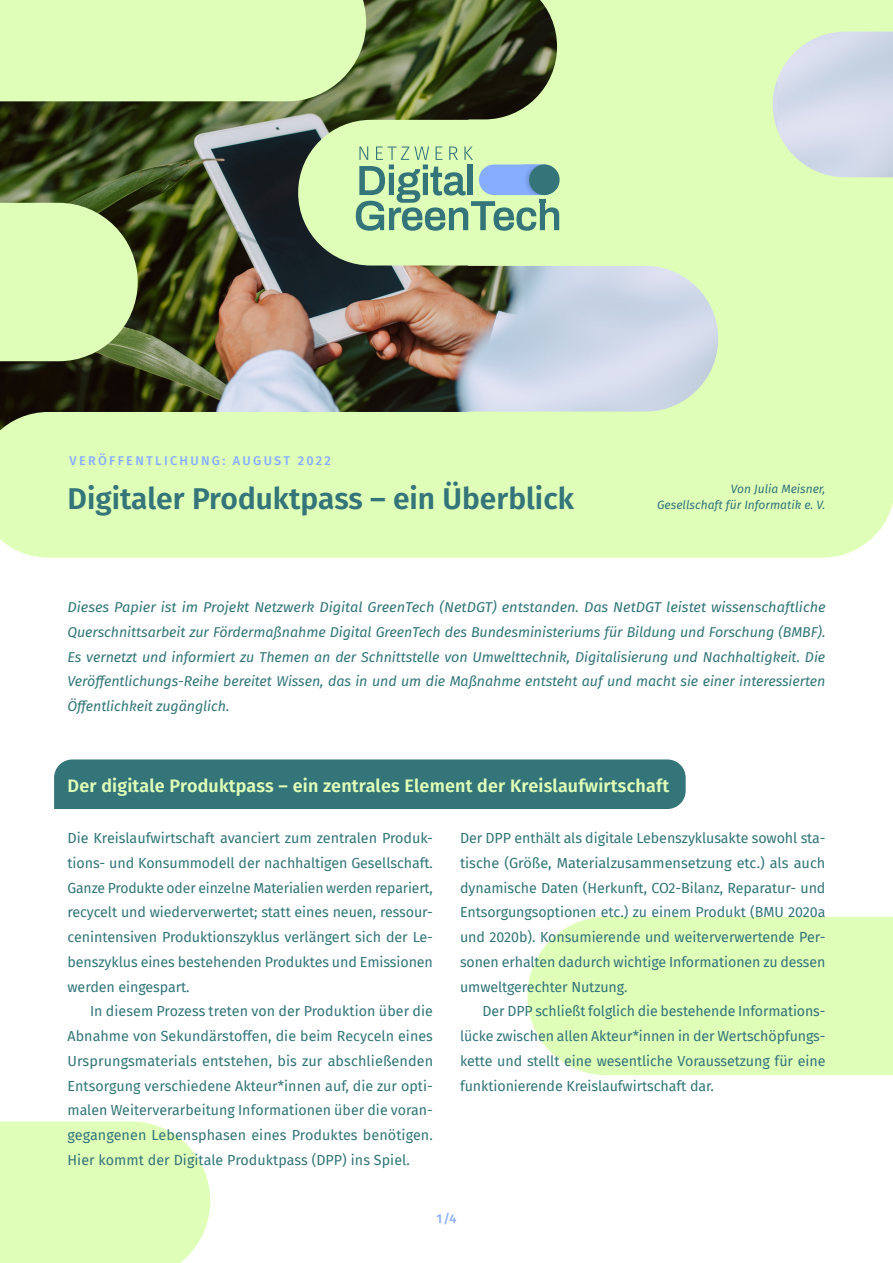
<style>
.page{position:relative;width:893px;height:1263px;background:#fff}
.page>*{position:absolute;margin:0;border:0;box-sizing:border-box;transform-origin:0 0}
.t1{font:600 30px "Fira Sans";color:#337578}
.t2{font:600 18px "Fira Sans";letter-spacing:.01em;color:#dfffb9}
.t3{font:14.25px/24.8px "Fira Sans";letter-spacing:-.005em;color:#337578;text-align:justify}
.t4{font:italic 14.25px/24.8px "Fira Sans";letter-spacing:-.005em;color:#337578;text-align:justify}
.t5{font:500 12.75px "Fira Sans";letter-spacing:.18em;color:#87adff}
.t6{font:italic 12px/16.5px "Fira Sans";color:#337578;text-align:right}
</style>
<div class="page">
<div style="left:0;top:1121px;width:210px;height:142px;background:#dfffb9"></div>
<div style="left:54px;top:759px;width:632px;height:50px;background:#337578"></div>
<svg style="left:0;top:0;width:893px;height:558px;background:#b4c99a"></svg>
<svg style="left:0;top:203px;width:138px;height:158px;background:#cae8a6"></svg>
<div style="left:527px;top:917px;width:366px;height:158px;background:#dfffb9"></div>
<div style="left:0;top:0;width:366px;height:101px;background:#dfffb9"></div>
<svg style="left:356px;top:147px;width:203px;height:84px;background:#a6d0ab"></svg>
<img style="left:522px;top:165px;width:37px;height:30px">
<div style="left:529px;top:165px;width:31px;height:30px;background:#337578;border-radius:50%"></div>
<p class="t5" style="left:70px;top:450px;width:263px">VERÖFFENTLICHUNG: AUGUST 2022</p>
<h1 class="t1" style="left:68px;top:474px;width:508px">Digitaler Produktpass – ein Überblick</h1>
<p class="t6" style="left:657px;top:480px;width:170px">Von Julia Meisner,<br>Gesellschaft für Informatik e. V.</p>
<p class="t4" style="left:68px;top:594px;width:760px">Dieses Papier ist im Projekt Netzwerk Digital GreenTech (NetDGT) entstanden. Das NetDGT leistet wissenschaftliche Querschnittsarbeit zur Fördermaßnahme Digital GreenTech des Bundesministeriums für Bildung und Forschung (BMBF).<br>Es vernetzt und informiert zu Themen an der Schnittstelle von Umwelttechnik, Digitalisierung und Nachhaltigkeit. Die Veröffentlichungs-Reihe bereitet Wissen, das in und um die Maßnahme entsteht auf und macht sie einer interessierten Öffentlichkeit zugänglich.</p>
<p class="t2" style="left:68px;top:770px;width:603px">Der digitale Produktpass – ein zentrales Element der Kreislaufwirtschaft</p>
<p class="t3" style="left:68px;top:825px;width:367px">Die Kreislaufwirtschaft avanciert zum zentralen Produk&shy;tions- und Konsummodell der nachhaltigen Gesellschaft.<br>Ganze Produkte oder einzelne Materialien werden repariert, recycelt und wiederverwertet; statt eines neuen, ressour&shy;cenintensiven Produktionszyklus verlängert sich der Le&shy;benszyklus eines bestehenden Produktes und Emissionen werden eingespart.</p>
<p class="t3" style="left:68px;top:999px;width:367px;text-indent:23px">In diesem Prozess treten von der Produktion über die Abnahme von Sekundärstoffen, die beim Recyceln eines Ursprungsmaterials entstehen, bis zur abschließenden Entsorgung verschiedene Akteur*innen auf, die zur opti&shy;malen Weiterverarbeitung Informationen über die voran&shy;gegangenen Lebensphasen eines Produktes benötigen.<br>Hier kommt der Digitale Produktpass (DPP) ins Spiel.</p>
<p class="t3" style="left:460px;top:825px;width:367px">Der DPP enthält als digitale Lebenszyklusakte sowohl sta&shy;tische (Größe, Materialzusammensetzung etc.) als auch dynamische Daten (Herkunft, CO2-Bilanz, Reparatur- und Entsorgungsoptionen etc.) zu einem Produkt (BMU 2020a und 2020b). Konsumierende und weiterverwertende Per&shy;sonen erhalten dadurch wichtige Informationen zu dessen umweltgerechter Nutzung.</p>
<p class="t3" style="left:460px;top:999px;width:367px;text-indent:22px">Der DPP schließt folglich die bestehende Informations&shy;lücke zwischen allen Akteur*innen in der Wertschöpfungs&shy;kette und stellt eine wesentliche Voraussetzung für eine funktionierende Kreislaufwirtschaft dar.</p>
<p class="t5" style="left:436px;top:1208px;width:21px">1/4</p>
</div>
